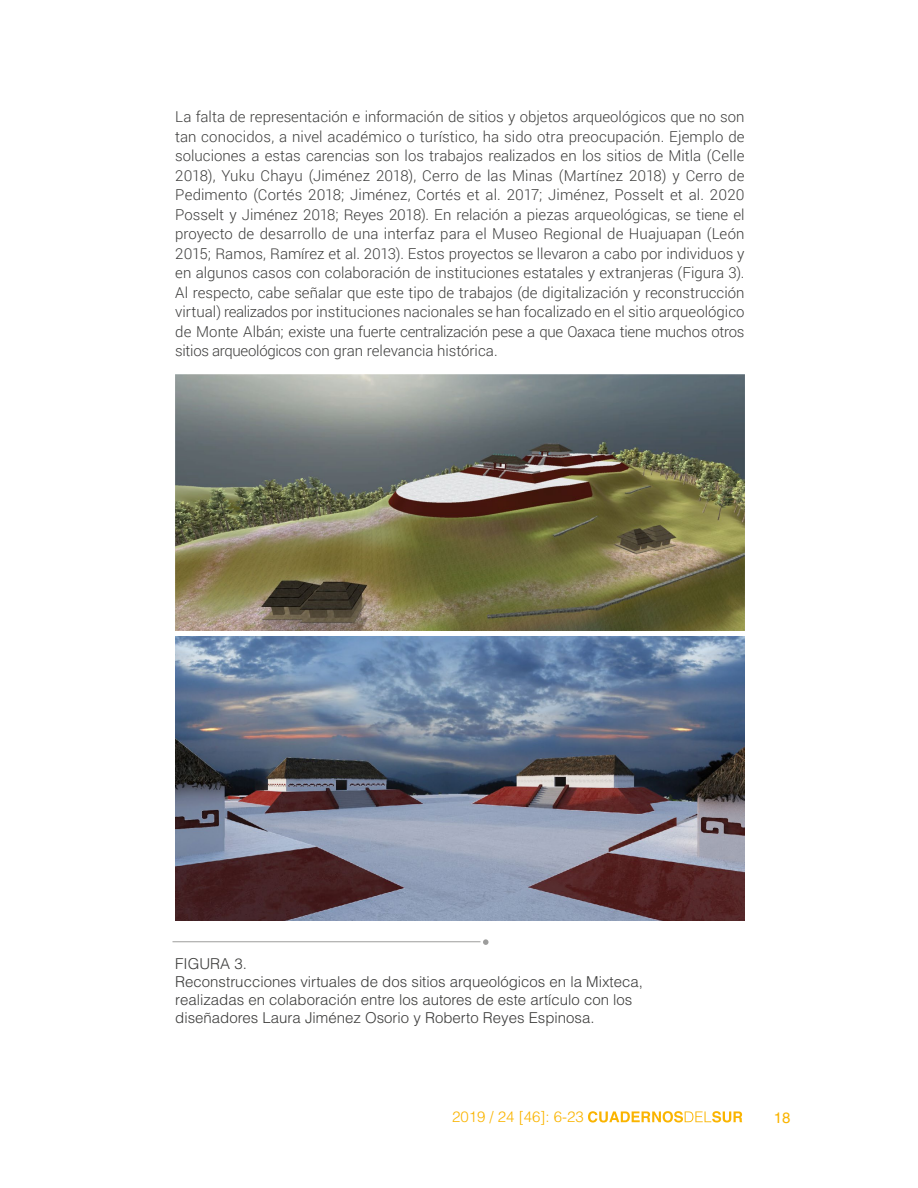
<style>
.page{position:relative;width:918px;height:1188px;background:#fff}
.page>*{position:absolute;margin:0;border:0;box-sizing:border-box;transform-origin:0 0}
.t1{font:300 15px/19.5px "Roboto";letter-spacing:-.015em;color:#3c3c3b;text-align:justify}
.t2{font:300 15px/18px "Helvetica LT Std";color:#3c3c3b}
.t3{font:300 15px "Helvetica LT Std";color:#fab400}
.t4{font:15px "Helvetica World";color:#fab400}
</style>
<div class="page">
<svg style="left:588px;top:1111px;width:154px;height:12px"></svg>
<img style="left:175px;top:375px;width:570px;height:256px">
<hr style="left:172px;top:941px;width:308px;height:1px;background:#9d9d9c">
<svg style="left:483px;top:939px;width:6px;height:6px"></svg>
<img style="left:175px;top:637px;width:570px;height:283px">
<p class="t1" style="left:175px;top:106px;width:571px">La falta de representación e información de sitios y objetos arqueológicos que no son tan conocidos, a nivel académico o turístico, ha sido otra preocupación. Ejemplo de soluciones a estas carencias son los trabajos realizados en los sitios de Mitla (Celle 2018), Yuku Chayu (Jiménez 2018), Cerro de las Minas (Martínez 2018) y Cerro de Pedimento (Cortés 2018; Jiménez, Cortés et al. 2017; Jiménez, Posselt et al. 2020<br>Posselt y Jiménez 2018; Reyes 2018). En relación a piezas arqueológicas, se tiene el proyecto de desarrollo de una interfaz para el Museo Regional de Huajuapan (León 2015; Ramos, Ramírez et al. 2013). Estos proyectos se llevaron a cabo por individuos y en algunos casos con colaboración de instituciones estatales y extranjeras (Figura 3).<br>Al respecto, cabe señalar que este tipo de trabajos (de digitalización y reconstrucción virtual) realizados por instituciones nacionales se han focalizado en el sitio arqueológico de Monte Albán; existe una fuerte centralización pese a que Oaxaca tiene muchos otros sitios arqueológicos con gran relevancia histórica.</p>
<p class="t2" style="left:175px;top:955px;width:469px">FIGURA 3.<br>Reconstrucciones virtuales de dos sitios arqueológicos en la Mixteca, realizadas en colaboración entre los autores de este artículo con los diseñadores Laura Jiménez Osorio y Roberto Reyes Espinosa.</p>
<p class="t3" style="left:452px;top:1107px;width:133px">2019 / 24 [46]: 6-23</p>
<p class="t4" style="left:774px;top:1109px;width:18px">18</p>
</div>
